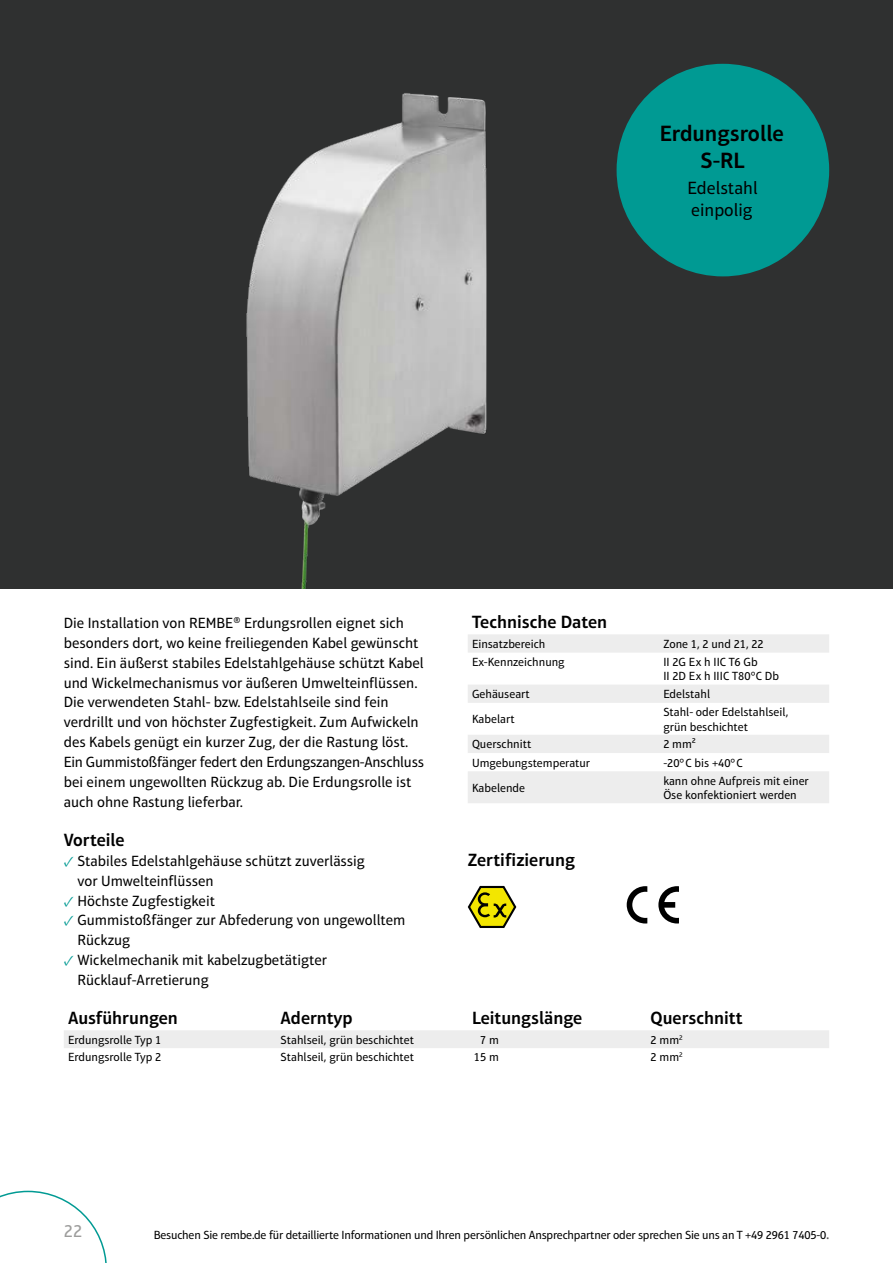
<style>
.page{position:relative;width:893px;height:1263px;background:#fff}
.page>*{position:absolute;margin:0;border:0;box-sizing:border-box;transform-origin:0 0}
.t1{font:600 22.5px/27px "Aptifer Sans LT Pro";color:#000;text-align:center}
.t2{font:600 18px "Aptifer Sans LT Pro";color:#000}
.t3{font:18px/21.6px "Aptifer Sans LT Pro";color:#000}
.t4{font:18px "Aptifer Sans LT Pro";color:#9d9d9c}
.t5{font:15px/19.8px "Aptifer Sans LT Pro";color:#000}
.t6{font:12px/14.4px "Aptifer Sans LT Pro";color:#000}
.s1{font-family:"Minion Pro";color:#009a93}
.s2{font-family:"Myriad Pro";font-size:15px;color:#575756}
</style>
<div class="page">
<div style="left:0;top:0;width:893px;height:589px;background:#2f3030"></div>
<svg style="left:0;top:1191px;width:107px;height:72px"></svg>
<div style="left:617px;top:64px;width:212px;height:212px;background:#009a93;border-radius:50%"></div>
<svg style="left:468px;top:886px;width:48px;height:42px"></svg>
<svg style="left:658px;top:886px;width:21px;height:37px"></svg>
<svg style="left:627px;top:886px;width:20px;height:37px"></svg>
<svg style="left:468px;top:634px;width:361px;height:169px;fill:#f2f2f2"></svg>
<div style="left:64px;top:1030px;width:765px;height:18px;background:#ededed"></div>
<img style="left:246px;top:93px;width:241px;height:496px">
<h1 class="t1" style="left:660px;top:120px;width:126px">Erdungsrolle<br>S-RL</h1>
<p class="t3" style="left:687px;top:177px;width:72px">Edelstahl einpolig</p>
<p class="t5" style="left:64px;top:613px;width:362px">Die Installation von REMBE® Erdungsrollen eignet sich besonders dort, wo keine freiliegenden Kabel gewünscht sind. Ein äußerst stabiles Edelstahlgehäuse schützt Kabel und Wickelmechanismus vor äußeren Umwelteinflüssen.<br>Die verwendeten Stahl- bzw. Edelstahlseile sind fein verdrillt und von höchster Zugfestigkeit. Zum Aufwickeln des Kabels genügt ein kurzer Zug, der die Rastung löst.<br>Ein Gummistoßfänger federt den Erdungszangen-Anschluss bei einem ungewollten Rückzug ab. Die Erdungsrolle ist auch ohne Rastung lieferbar.</p>
<p class="t2" style="left:64px;top:829px;width:62px">Vorteile</p>
<p class="t5" style="left:77px;top:851px;width:289px;text-indent:-14px"><span class="s1">✓</span> Stabiles Edelstahlgehäuse schützt zuverlässig vor Umwelteinflüssen</p>
<p class="t5" style="left:64px;top:890px;width:153px"><span class="s1">✓</span> Höchste Zugfestigkeit</p>
<p class="t5" style="left:77px;top:910px;width:329px;text-indent:-14px"><span class="s1">✓</span> Gummistoßfänger zur Abfederung von ungewolltem<br>Rückzug</p>
<p class="t5" style="left:77px;top:950px;width:251px;text-indent:-14px"><span class="s1">✓</span> Wickelmechanik mit kabelzugbetätigter<br>Rücklauf-Arretierung</p>
<p class="t2" style="left:472px;top:611px;width:137px">Technische Daten</p>
<p class="t6" style="left:472px;top:636px;width:75px">Einsatzbereich</p>
<p class="t6" style="left:663px;top:636px;width:102px">Zone 1, 2 und 21, 22</p>
<p class="t6" style="left:472px;top:655px;width:94px">Ex-Kennzeichnung</p>
<p class="t6" style="left:663px;top:655px;width:117px">II 2G Ex h IIC T6 Gb<br>II 2D Ex h IIIC T80°C Db</p>
<p class="t6" style="left:472px;top:687px;width:59px">Gehäuseart</p>
<p class="t6" style="left:663px;top:687px;width:48px">Edelstahl</p>
<p class="t6" style="left:472px;top:712px;width:44px">Kabelart</p>
<p class="t6" style="left:663px;top:705px;width:127px">Stahl- oder Edelstahlseil, grün beschichtet</p>
<p class="t6" style="left:472px;top:737px;width:61px">Querschnitt</p>
<p class="t6" style="left:663px;top:737px;width:34px">2 mm²</p>
<p class="t6" style="left:472px;top:755px;width:120px">Umgebungstemperatur</p>
<p class="t6" style="left:663px;top:755px;width:81px">-20°C bis +40°C</p>
<p class="t6" style="left:472px;top:780px;width:55px">Kabelende</p>
<p class="t6" style="left:663px;top:773px;width:147px">kann ohne Aufpreis mit einer<br>Öse konfektioniert werden</p>
<p class="t2" style="left:468px;top:849px;width:109px">Zertifizierung</p>
<p class="t2" style="left:68px;top:1007px;width:111px">Ausführungen</p>
<p class="t2" style="left:281px;top:1007px;width:74px">Aderntyp</p>
<p class="t2" style="left:472px;top:1007px;width:112px">Leitungslänge</p>
<p class="t2" style="left:651px;top:1007px;width:94px">Querschnitt</p>
<p class="t6" style="left:68px;top:1032px;width:95px">Erdungsrolle Typ 1</p>
<p class="t6" style="left:281px;top:1032px;width:135px">Stahlseil, grün beschichtet</p>
<p class="t6" style="left:480px;top:1032px;width:20px">7 m</p>
<p class="t6" style="left:651px;top:1032px;width:34px">2 mm<sup>2</sup></p>
<p class="t6" style="left:68px;top:1050px;width:95px">Erdungsrolle Typ 2</p>
<p class="t6" style="left:281px;top:1050px;width:135px">Stahlseil, grün beschichtet</p>
<p class="t6" style="left:474px;top:1050px;width:26px">15 m</p>
<p class="t6" style="left:651px;top:1050px;width:34px">2 mm<sup>2</sup></p>
<p class="t4" style="left:64px;top:1220px;width:20px">22</p>
<p class="t6" style="left:154px;top:1227px;width:677px">Besuchen Sie rembe.de für detaillierte Informationen und Ihren persönlichen Ansprechpartner oder sprechen Sie uns an T +49 2961 7405-0<span class="s2">.</span></p>
</div>
